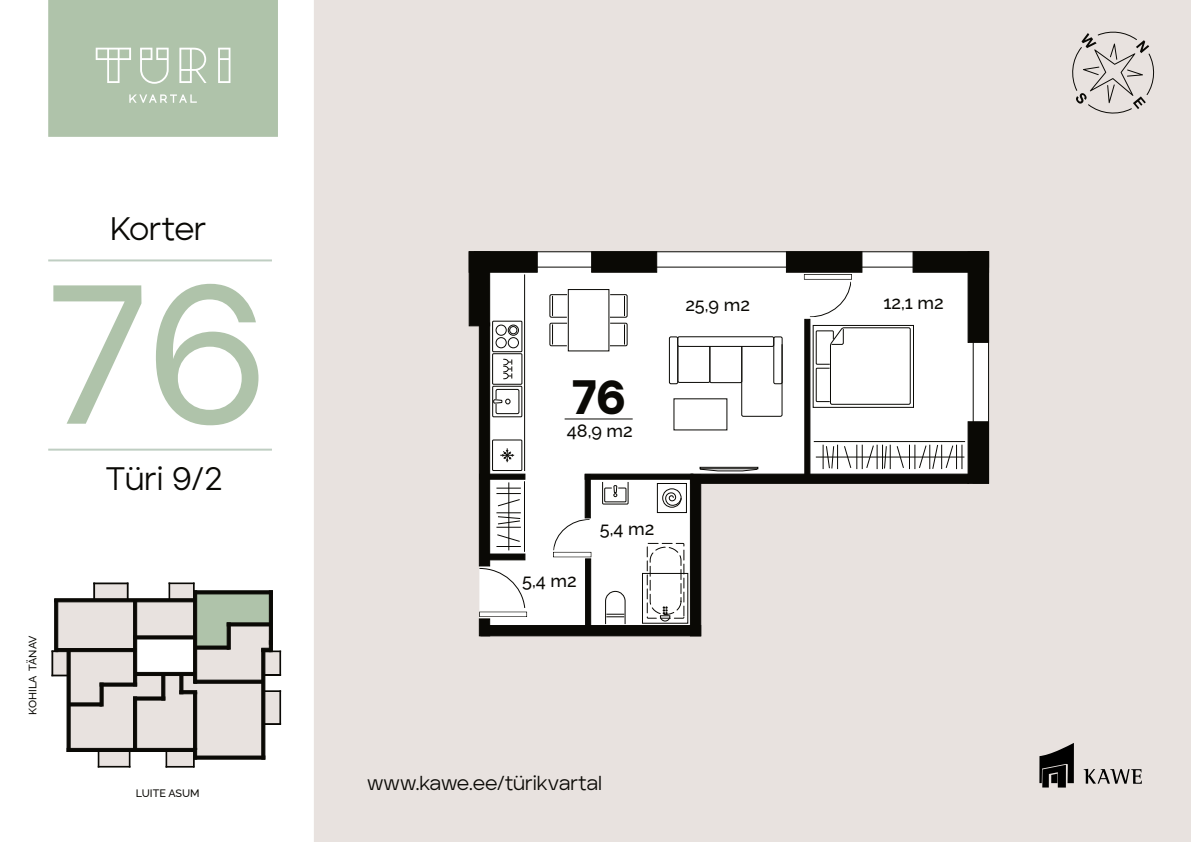
<style>
.page{position:relative;width:1191px;height:842px;background:#fff}
.page>*{position:absolute;margin:0;border:0;box-sizing:border-box;transform-origin:0 0}
.t1{font:500 197.6px "Aventa";color:#afc3aa}
.t2{font:900 48px "Aventa";color:#0a0905}
.t3{font:32.4px "Aventa";letter-spacing:-.01em;color:#0a0905}
.t4{font:20.1px "Aventa";color:#0a0905}
.t5{font:500 18px "Raleway";color:#0a0905}
.t6{font:500 10.8px "Raleway";color:#0a0905}
</style>
<div class="page">
<div style="left:48px;top:0;width:230px;height:137px;background:#afc3aa"></div>
<svg style="left:129px;top:94px;width:68px;height:9px"></svg>
<svg style="left:179px;top:48px;width:28px;height:35px"></svg>
<svg style="left:96px;top:48px;width:35px;height:35px"></svg>
<svg style="left:140px;top:48px;width:29px;height:36px"></svg>
<svg style="left:218px;top:48px;width:12px;height:35px"></svg>
<svg style="left:48px;top:259px;width:224px;height:3px"></svg>
<svg style="left:48px;top:448px;width:224px;height:3px"></svg>
<div style="left:314px;top:0;width:877px;height:842px;background:#e8e2df"></div>
<svg style="left:1072px;top:31px;width:83px;height:83px"></svg>
<svg style="left:1083px;top:769px;width:58px;height:15px"></svg>
<svg style="left:1039px;top:743px;width:35px;height:44px"></svg>
<svg style="left:52px;top:583px;width:229px;height:184px"></svg>
<svg style="left:479px;top:253px;width:508px;height:373px;fill:#fff"></svg>
<div style="left:657px;top:483px;width:29px;height:30px;border:1px solid #0a0905"></div>
<svg style="left:662px;top:488px;width:19px;height:20px"></svg>
<svg style="left:605px;top:591px;width:20px;height:33px"></svg>
<div style="left:642px;top:573px;width:46px;height:50px;border:1px solid #0a0905"></div>
<svg style="left:647px;top:543px;width:37px;height:78px;background:#e1e1e0"></svg>
<svg style="left:602px;top:482px;width:26px;height:22px"></svg>
<div style="left:813px;top:325px;width:100px;height:83px;border:1px solid #0a0905"></div>
<svg style="left:816px;top:327px;width:94px;height:77px;background:#f4f3f3"></svg>
<svg style="left:813px;top:441px;width:152px;height:28px;background:#d0d0cf"></svg>
<div style="left:568px;top:289px;width:41px;height:62px;border:1px solid #0a0905"></div>
<svg style="left:609px;top:294px;width:18px;height:52px"></svg>
<svg style="left:549px;top:294px;width:18px;height:52px"></svg>
<div style="left:700px;top:467px;width:58px;height:2px;border:1px solid #0a0905"></div>
<svg style="left:699px;top:469px;width:58px;height:2px"></svg>
<svg style="left:669px;top:336px;width:113px;height:80px;background:#ebebeb"></svg>
<svg style="left:492px;top:274px;width:33px;height:197px;background:#d7d7d6"></svg>
<svg style="left:496px;top:481px;width:29px;height:71px;background:#d6d5d5"></svg>
<svg style="left:564px;top:419px;width:69px;height:1px"></svg>
<svg style="left:479px;top:568px;width:46px;height:40px;background:#f5f5f5"></svg>
<svg style="left:809px;top:282px;width:42px;height:35px"></svg>
<svg style="left:553px;top:519px;width:37px;height:31px"></svg>
<div style="left:972px;top:251px;width:17px;height:232px;border:1px solid #0a0905"></div>
<div style="left:486px;top:554px;width:39px;height:6px;background:#0a0905"></div>
<div style="left:486px;top:554px;width:39px;height:6px;border:1px solid #0a0905"></div>
<div style="left:479px;top:474px;width:46px;height:5px;background:#0a0905"></div>
<div style="left:479px;top:474px;width:46px;height:5px;border:1px solid #0a0905"></div>
<div style="left:585px;top:474px;width:108px;height:5px;background:#0a0905"></div>
<div style="left:585px;top:474px;width:108px;height:5px;border:1px solid #0a0905"></div>
<div style="left:585px;top:475px;width:5px;height:43px;background:#0a0905"></div>
<div style="left:585px;top:474px;width:5px;height:44px;border:1px solid #0a0905"></div>
<div style="left:585px;top:559px;width:5px;height:67px;background:#0a0905"></div>
<div style="left:585px;top:559px;width:6px;height:68px;border:1px solid #0a0905"></div>
<div style="left:805px;top:319px;width:5px;height:158px;background:#0a0905"></div>
<div style="left:804px;top:319px;width:6px;height:158px;border:1px solid #0a0905"></div>
<div style="left:481px;top:625px;width:219px;height:11px;background:#0a0905"></div>
<div style="left:481px;top:625px;width:220px;height:11px;border:1px solid #0a0905"></div>
<div style="left:690px;top:475px;width:10px;height:161px;background:#0a0905"></div>
<div style="left:690px;top:474px;width:11px;height:162px;border:1px solid #0a0905"></div>
<div style="left:691px;top:474px;width:277px;height:9px;background:#0a0905"></div>
<div style="left:691px;top:474px;width:277px;height:10px;border:1px solid #0a0905"></div>
<div style="left:479px;top:619px;width:10px;height:17px;background:#0a0905"></div>
<div style="left:479px;top:619px;width:11px;height:17px;border:1px solid #0a0905"></div>
<div style="left:479px;top:323px;width:10px;height:243px;background:#0a0905"></div>
<div style="left:479px;top:323px;width:11px;height:243px;border:1px solid #0a0905"></div>
<div style="left:968px;top:422px;width:20px;height:61px;background:#0a0905"></div>
<div style="left:967px;top:421px;width:21px;height:63px;border:1px solid #0a0905"></div>
<div style="left:968px;top:252px;width:20px;height:90px;background:#0a0905"></div>
<div style="left:967px;top:251px;width:21px;height:92px;border:1px solid #0a0905"></div>
<div style="left:786px;top:252px;width:76px;height:20px;background:#0a0905"></div>
<div style="left:786px;top:251px;width:76px;height:21px;border:1px solid #0a0905"></div>
<div style="left:913px;top:252px;width:75px;height:20px;background:#0a0905"></div>
<div style="left:912px;top:251px;width:76px;height:21px;border:1px solid #0a0905"></div>
<div style="left:591px;top:252px;width:65px;height:20px;background:#0a0905"></div>
<div style="left:591px;top:251px;width:66px;height:21px;border:1px solid #0a0905"></div>
<div style="left:469px;top:252px;width:68px;height:20px;background:#0a0905"></div>
<div style="left:469px;top:251px;width:68px;height:21px;border:1px solid #0a0905"></div>
<div style="left:469px;top:252px;width:20px;height:74px;background:#0a0905"></div>
<div style="left:469px;top:251px;width:21px;height:75px;border:1px solid #0a0905"></div>
<h3 class="t3" style="left:110px;top:208px;width:97px">Korter</h3>
<h1 class="t1" style="left:46px;top:233px;width:222px">76</h1>
<h3 class="t3" style="left:105px;top:458px;width:118px">Türi 9/2</h3>
<p class="t6" style="left:24px;top:715px;width:81px;rotate:-90deg">KOH AL I ÄT NAV</p>
<p class="t6" style="left:136px;top:785px;width:65px">LUITE ASUM</p>
<h2 class="t2" style="left:571px;top:367px;width:56px">76</h2>
<p class="t5" style="left:567px;top:416px;width:68px">48,9 m2</p>
<p class="t5" style="left:685px;top:290px;width:66px">25,9 m2</p>
<p class="t5" style="left:883px;top:288px;width:62px">12,1 m2</p>
<p class="t5" style="left:522px;top:566px;width:56px">5,4 m2</p>
<p class="t5" style="left:600px;top:514px;width:56px">5,4 m2</p>
<p class="t4" style="left:367px;top:770px;width:236px">www.kawe.ee/türikvartal</p>
</div>
